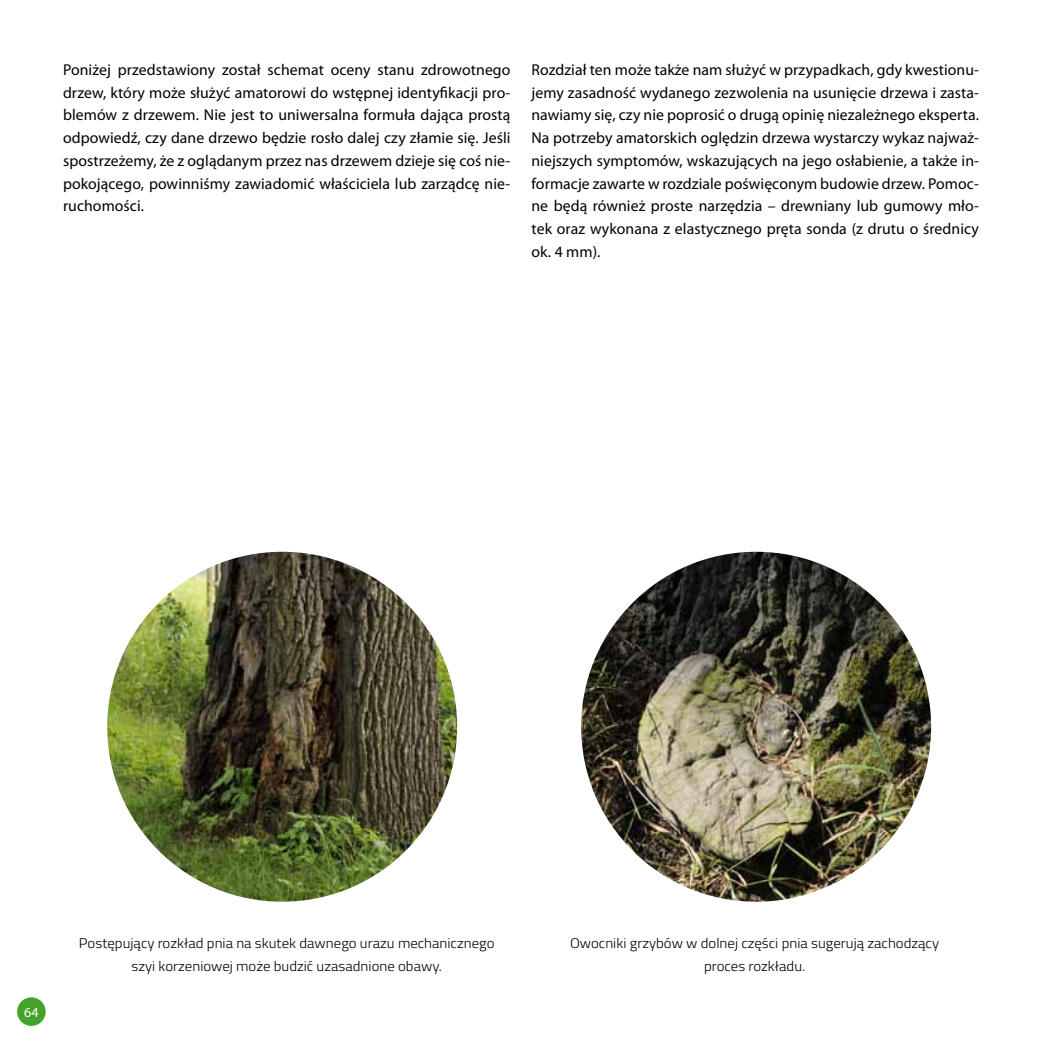
<style>
.page{position:relative;width:1042px;height:1042px;background:#fff}
.page>*{position:absolute;margin:0;border:0;box-sizing:border-box;transform-origin:0 0}
.t1{font:15.75px/22.8px "Myriad Pro";letter-spacing:.005em;color:#000;text-align:justify}
.t2{font:300 14px/22.8px "Titillium";color:#000;text-align:center;scale:1.06 1}
.t3{font:14px "Myriad Pro";color:#fff}
</style>
<div class="page">
<img style="left:107px;top:552px;width:350px;height:349px;border-radius:175px">
<img style="left:581px;top:552px;width:350px;height:349px;border-radius:175px">
<div style="left:17px;top:997px;width:29px;height:29px;background:#44a12b;border-radius:50%"></div>
<p class="t1" style="left:63px;top:58px;width:449px">Poniżej przedstawiony został schemat oceny stanu zdrowotnego drzew, który może służyć amatorowi do wstępnej identyfikacji pro&shy;blemów z drzewem. Nie jest to uniwersalna formuła dająca prostą odpowiedź, czy dane drzewo będzie rosło dalej czy złamie się. Jeśli spostrzeżemy, że z oglądanym przez nas drzewem dzieje się coś nie&shy;pokojącego, powinniśmy zawiadomić właściciela lub zarządcę nie&shy;ruchomości.</p>
<p class="t1" style="left:531px;top:58px;width:449px">Rozdział ten może także nam służyć w przypadkach, gdy kwestionu&shy;jemy zasadność wydanego zezwolenia na usunięcie drzewa i zasta&shy;nawiamy się, czy nie poprosić o drugą opinię niezależnego eksperta.<br>Na potrzeby amatorskich oględzin drzewa wystarczy wykaz najważ&shy;niejszych symptomów, wskazujących na jego osłabienie, a także in&shy;formacje zawarte w rozdziale poświęconym budowie drzew. Pomoc&shy;ne będą również proste narzędzia – drewniany lub gumowy mło&shy;tek oraz wykonana z elastycznego pręta sonda (z drutu o średnicy ok. 4 mm).</p>
<p class="t3" style="left:24px;top:1004px;width:16px">64</p>
<p class="t2" style="left:79px;top:931px;width:394px">Postępujący rozkład pnia na skutek dawnego urazu mechanicznego szyi korzeniowej może budzić uzasadnione obawy.</p>
<p class="t2" style="left:570px;top:931px;width:350px">Owocniki grzybów w dolnej części pnia sugerują zachodzący proces rozkładu.</p>
</div>
